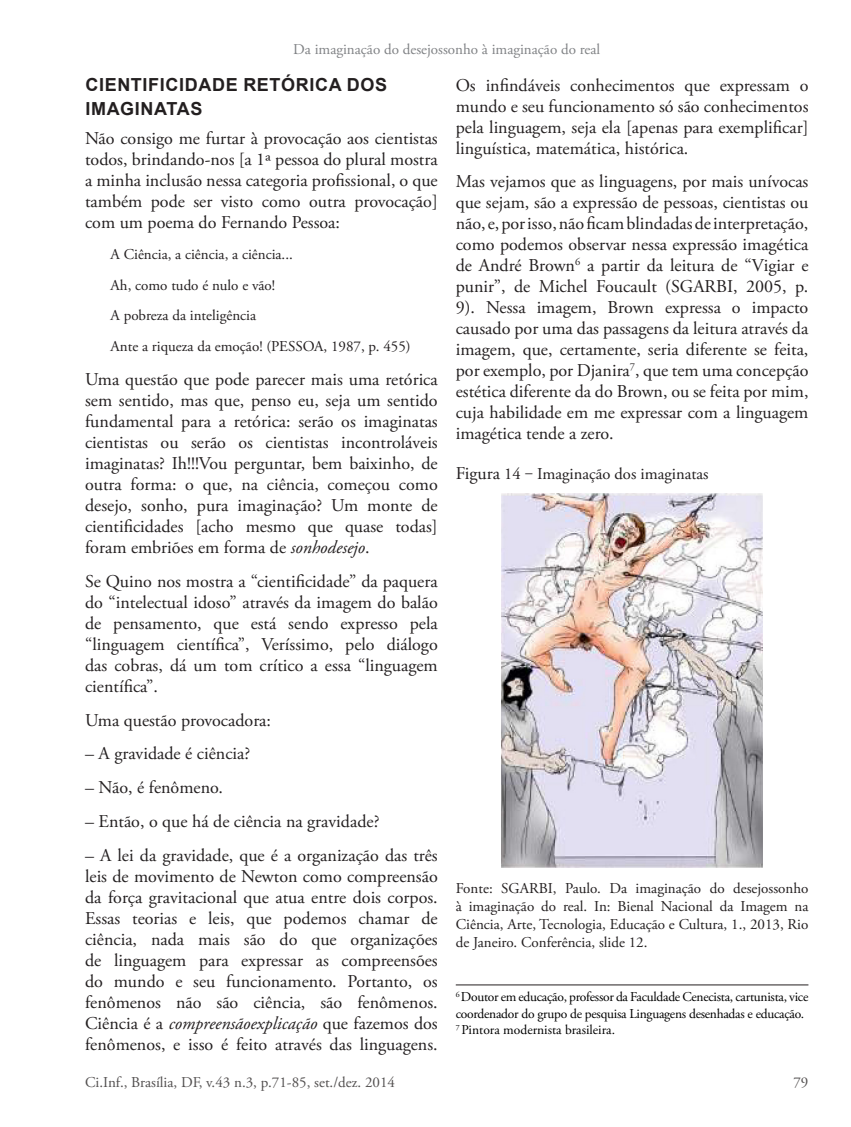
<style>
.page{position:relative;width:851px;height:1127px;background:#fff}
.page>*{position:absolute;margin:0;border:0;box-sizing:border-box;transform-origin:0 0}
.Corpo_de_Texto{font:18px/21px "Adobe Garamond Pro";color:#231f20;text-align:justify}
.Ci_Inf__Seção_de_art{font:700 18px/24px "Arial";letter-spacing:.035em;color:#231f20}
.Ci_Inf__Título_image{font:16.5px "Adobe Garamond Pro";color:#231f20}
.Fonte{font:15px/18px "Adobe Garamond Pro";color:#231f20;text-align:justify}
.Citação{font:15px "Adobe Garamond Pro";color:#231f20}
.t1{font:15px "Adobe Garamond Pro";color:#524f4f}
.t2{font:15px "Adobe Garamond Pro";color:#808285}
.Notas_de_rodapé{font:13.5px/16.5px "Adobe Garamond Pro";letter-spacing:-.02em;color:#000}
.Notas_de_rodapé-2{font:13.5px "Adobe Garamond Pro";color:#000}
.s1{font-style:italic}
.s2{font-size:18px}
</style>
<div class="page">
<img style="left:501px;top:493px;width:261px;height:375px">
<hr style="left:455px;top:984px;width:353px;height:1px;background:#231f20">
<p class="t2" style="left:293px;top:40px;width:308px">Da imaginação do desejossonho à imaginação do real</p>
<p class="Ci_Inf__Seção_de_art" style="left:85px;top:73px;width:303px">CIENTIFICIDADE RETÓRICA DOS<br>IMAGINATAS</p>
<p class="Corpo_de_Texto" style="left:85px;top:129px;width:354px">Não consigo me furtar à provocação aos cientistas todos, brindando-nos [a 1ª pessoa do plural mostra a minha inclusão nessa categoria profissional, o que também pode ser visto como outra provocação] com um poema do Fernando Pessoa:</p>
<p class="Citação" style="left:111px;top:245px;width:184px">A Ciência, a ciência, a ciência...</p>
<p class="Citação" style="left:111px;top:276px;width:166px">Ah, como tudo é nulo e vão!</p>
<p class="Citação" style="left:111px;top:307px;width:147px">A pobreza da inteligência</p>
<p class="Citação" style="left:111px;top:337px;width:301px">Ante a riqueza da emoção! (PESSOA, 1987, p. 455)</p>
<p class="Corpo_de_Texto" style="left:85px;top:369px;width:354px">Uma questão que pode parecer mais uma retórica sem sentido, mas que, penso eu, seja um sentido fundamental para a retórica: serão os imaginatas cientistas ou serão os cientistas incontroláveis imaginatas? Ih!!!Vou perguntar, bem baixinho, de outra forma: o que, na ciência, começou como desejo, sonho, pura imaginação? Um monte de cientificidades [acho mesmo que quase todas] foram embriões em forma de <span class="s1">sonhodesejo</span>.</p>
<p class="Corpo_de_Texto" style="left:85px;top:571px;width:354px">Se Quino nos mostra a “cientificidade” da paquera do “intelectual idoso” através da imagem do balão de pensamento, que está sendo expresso pela “linguagem científica”, Veríssimo, pelo diálogo das cobras, dá um tom crítico a essa “linguagem científica”.</p>
<p class="Corpo_de_Texto" style="left:85px;top:710px;width:187px">Uma questão provocadora:</p>
<p class="Corpo_de_Texto" style="left:85px;top:744px;width:167px">– A gravidade é ciência?</p>
<p class="Corpo_de_Texto" style="left:85px;top:777px;width:139px">– Não, é fenômeno.</p>
<p class="Corpo_de_Texto" style="left:85px;top:811px;width:296px">– Então, o que há de ciência na gravidade?</p>
<p class="Corpo_de_Texto" style="left:85px;top:845px;width:354px">– A lei da gravidade, que é a organização das três leis de movimento de Newton como compreensão da força gravitacional que atua entre dois corpos.<br>Essas teorias e leis, que podemos chamar de ciência, nada mais são do que organizações de linguagem para expressar as compreensões do mundo e seu funcionamento. Portanto, os fenômenos não são ciência, são fenômenos.<br>Ciência é a <span class="s1">compreensãoexplicação</span> que fazemos dos fenômenos, e isso é feito através das linguagens.</p>
<p class="Corpo_de_Texto" style="left:455px;top:75px;width:354px">Os infindáveis conhecimentos que expressam o mundo e seu funcionamento só são conhecimentos pela linguagem, seja ela [apenas para exemplificar] linguística, matemática, histórica.</p>
<p class="Corpo_de_Texto" style="left:455px;top:172px;width:354px">Mas vejamos que as linguagens, por mais unívocas que sejam, são a expressão de pessoas, cientistas ou não, e, por isso, não ficam blindadas de interpretação, como podemos observar nessa expressão imagética de André Brown<sup>6</sup> a partir da leitura de “Vigiar e punir”, de Michel Foucault (SGARBI, 2005, p.<br>9). Nessa imagem, Brown expressa o impacto causado por uma das passagens da leitura através da imagem, que, certamente, seria diferente se feita, por exemplo, por Djanira<sup>7</sup>, que tem uma concepção estética diferente da do Brown, ou se feita por mim, cuja habilidade em me expressar com a linguagem imagética tende a zero.</p>
<p class="Ci_Inf__Título_image" style="left:455px;top:464px;width:254px"><span class="s2">Figura</span> 14 ‒ Imaginação dos imaginatas</p>
<p class="Fonte" style="left:455px;top:880px;width:354px">Fonte: SGARBI, Paulo. Da imaginação do desejossonho à imaginação do real. In: Bienal Nacional da Imagem na Ciência, Arte, Tecnologia, Educação e Cultura, 1., 2013, Rio de Janeiro. Conferência, slide 12.</p>
<p class="Notas_de_rodapé" style="left:455px;top:989px;width:354px"><sup>6</sup> Doutor em educação, professor da Faculdade Cenecista, cartunista, vice coordenador do grupo de pesquisa Linguagens desenhadas e educação.</p>
<p class="Notas_de_rodapé-2" style="left:455px;top:1022px;width:161px"><sup>7</sup> Pintora modernista brasileira.</p>
<p class="t1" style="left:85px;top:1073px;width:311px">Ci.Inf., Brasília, DF, v.43 n.3, p.71-85, set./dez. 2014</p>
<p class="t1" style="left:793px;top:1073px;width:16px">79</p>
</div>
